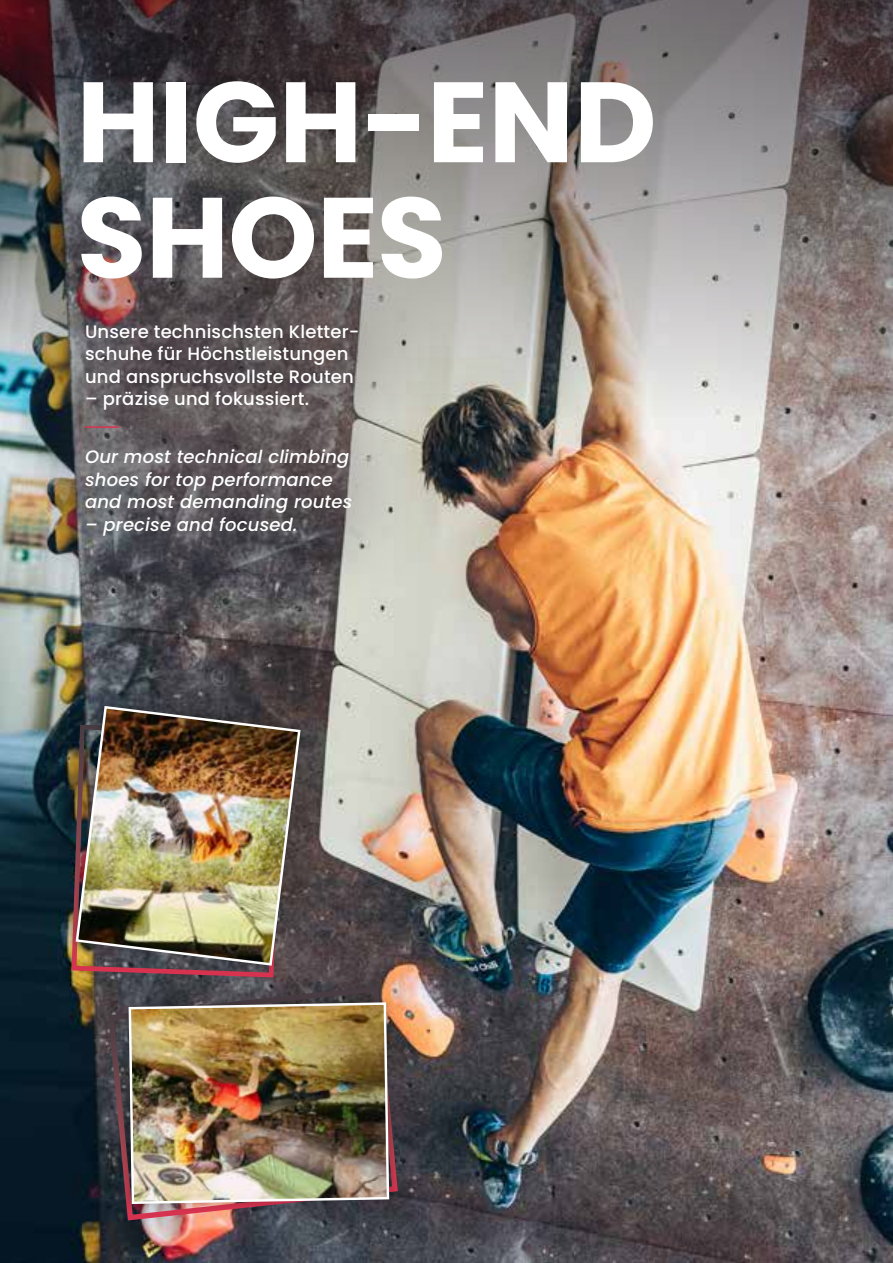
<style>
.page{position:relative;width:893px;height:1263px;background:#fff}
.page>*{position:absolute;margin:0;border:0;box-sizing:border-box;transform-origin:0 0}
.t1{font:700 114px/115.5px "Poppins";letter-spacing:-.005em;color:#fff}
.t2{font:500 18px/22.5px "Poppins";letter-spacing:.01em;color:#fff}
.t3{font:italic 500 18px/22.5px "Poppins";letter-spacing:.01em;color:#fff}
</style>
<div class="page">
<img style="left:0;top:417px;width:893px;height:846px">
<svg style="left:105px;top:983px;width:296px;height:240px;background:#544a4f"></svg>
<svg style="left:118px;top:992px;width:282px;height:222px;background:#5e454b"></svg>
<img style="left:127px;top:1001px;width:263px;height:204px">
<img style="left:65px;top:695px;width:246px;height:280px">
<img style="left:74px;top:704px;width:228px;height:263px">
<svg style="left:0;top:0;width:893px;height:417px;background:#7a7574"></svg>
<div style="left:0;top:226px;width:452px;height:405px;background:#473b43;opacity:.4"></div>
<hr style="left:85px;top:426px;width:34px;height:2px;background:#db3150">
<h1 class="t1" style="left:77px;top:65px;width:582px">HIGH-END<br>SHOES</h1>
<p class="t2" style="left:85px;top:320px;width:276px">Unsere technischsten Kletter&shy;schuhe für Höchstleistungen und anspruchsvollste Routen</p>
<p class="t2" style="left:85px;top:388px;width:226px">– präzise und fokussiert.</p>
<p class="t3" style="left:85px;top:446px;width:269px">Our most technical climbing shoes for top performance and most demanding routes</p>
<p class="t3" style="left:85px;top:513px;width:214px">– precise and focused.</p>
</div>
